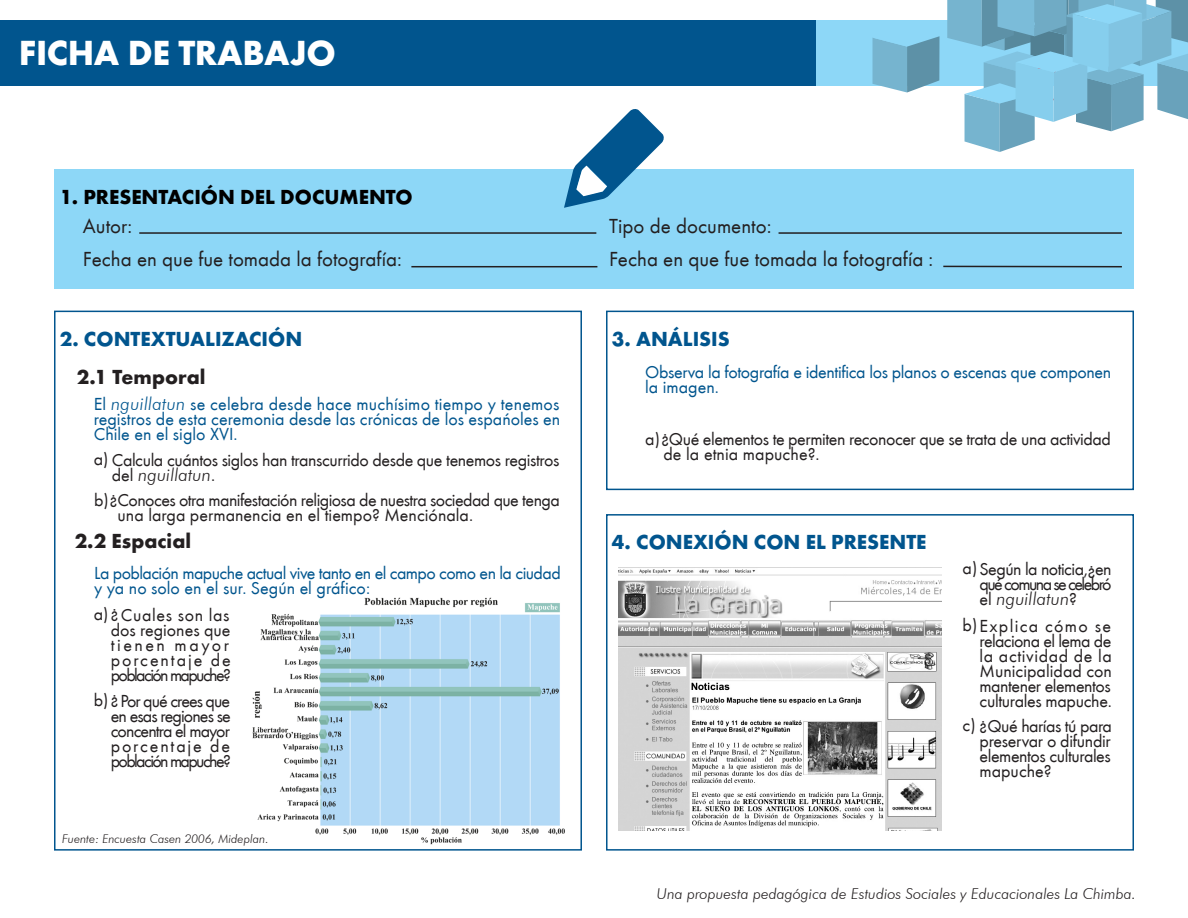
<style>
.page{position:relative;width:1188px;height:918px;background:#fff}
.page>*{position:absolute;margin:0;border:0;box-sizing:border-box;transform-origin:0 0}
.t1{font:700 36px "Futura TEE";letter-spacing:-.01em;color:#fff}
.t2{font:21px "Futura TEE";color:#231f20}
.t3{font:700 21px "Futura TEE";color:#01558e}
.t4{font:700 21px "Futura TEE";color:#000}
.t5{font:700 21px "Futura TEE";color:#231f20}
.t6{font:18px/15px "Futura TEE";letter-spacing:-.025em;color:#231f20}
.t7{font:18px "Futura TEE";color:#01558e}
.t8{font:18px "Futura TEE";letter-spacing:-.02em;color:#01558e}
.t9{font:18px "Futura TEE";letter-spacing:-.03em;color:#01558e}
.t10{font:18px "Futura TEE";color:#231f20}
.t11{font:18px "Futura TEE";letter-spacing:-.09em;color:#231f20}
.t12{font:18px "Futura TEE";letter-spacing:-.05em;color:#231f20}
.t13{font:italic 300 18px "Futura BT";color:#231f20}
.t14{font:18px "Futura TEE";letter-spacing:.035em;color:#231f20}
.t15{font:18px "Futura TEE";letter-spacing:.105em;color:#231f20}
.t16{font:18px "Futura TEE";letter-spacing:.005em;color:#231f20}
.t17{font:18px "Futura TEE";letter-spacing:-.085em;color:#231f20}
.t18{font:18px "Futura TEE";letter-spacing:.07em;color:#231f20}
.t19{font:18px "Futura TEE";letter-spacing:-.055em;color:#231f20}
.t20{font:18px "Futura TEE";letter-spacing:.14em;color:#231f20}
.t21{font:italic 300 15px "Futura BT";color:#231f20}
.t22{font:italic 300 12px "Futura BT";color:#231f20}
.s1{font-family:"Futura BT";font-weight:300;font-style:italic}
.s2{font-family:"Futura TEE";font-weight:400;font-style:normal}
</style>
<div class="page">
<img style="left:252px;top:597px;width:313px;height:248px">
<div style="left:0;top:20px;width:817px;height:66px;background:#01558e"></div>
<div style="left:817px;top:20px;width:371px;height:66px;background:#8dd7f7"></div>
<svg style="left:873px;top:36px;width:67px;height:56px"></svg>
<svg style="left:947px;top:0;width:241px;height:152px"></svg>
<div style="left:54px;top:169px;width:1080px;height:119px;background:#8dd7f7"></div>
<hr style="left:139px;top:232px;width:457px;height:2px;background:#231f20">
<hr style="left:411px;top:266px;width:186px;height:1px;background:#231f20">
<hr style="left:779px;top:232px;width:343px;height:2px;background:#231f20">
<hr style="left:943px;top:266px;width:179px;height:1px;background:#231f20">
<div style="left:606px;top:311px;width:528px;height:179px;border:2px solid #01558e"></div>
<div style="left:606px;top:514px;width:528px;height:337px;border:2px solid #01558e"></div>
<svg style="left:564px;top:109px;width:100px;height:99px"></svg>
<div style="left:54px;top:311px;width:528px;height:540px;border:2px solid #01558e"></div>
<img style="left:618px;top:567px;width:324px;height:263px">
<p class="t1" style="left:19px;top:31px;width:319px">FICHA DE TRABAJO</p>
<p class="t4" style="left:60px;top:184px;width:354px">1. PRESENTACIÓN DEL DOCUMENTO</p>
<p class="t2" style="left:83px;top:213px;width:51px">Autor:</p>
<p class="t2" style="left:83px;top:246px;width:321px">Fecha en que fue tomada la fotografía:</p>
<p class="t3" style="left:60px;top:326px;width:244px">2. CONTEXTUALIZACIÓN</p>
<p class="t5" style="left:77px;top:364px;width:130px">2.1 Temporal</p>
<p class="t7" style="left:94px;top:393px;width:467px">El <span class="s1">nguillatun</span> se celebra desde hace muchísimo tiempo y tenemos</p>
<p class="t7" style="left:94px;top:408px;width:468px">registros de esta ceremonia desde las crónicas de los españoles en</p>
<p class="t7" style="left:94px;top:423px;width:145px">Chile en el siglo XVI.</p>
<p class="t6" style="left:94px;top:452px;width:467px">a) Calcula cuántos siglos han transcurrido desde que tenemos registros</p>
<p class="t13" style="left:112px;top:463px;width:105px"><span class="s2">del</span> nguillatun<span class="s2">.</span></p>
<p class="t6" style="left:118px;top:492px;width:444px">Conoces otra manifestación religiosa de nuestra sociedad que tenga una larga permanencia en el tiempo? Menciónala.</p>
<p class="t6" style="left:94px;top:492px;width:16px">b)</p>
<p class="t5" style="left:75px;top:528px;width:118px">2.2 Espacial</p>
<p class="t6" style="left:118px;top:508px;width:9px;rotate:-180deg">?</p>
<p class="t9" style="left:94px;top:563px;width:468px">La población mapuche actual vive tanto en el campo como en la ciudad</p>
<p class="t7" style="left:94px;top:578px;width:277px">y ya no solo en el sur. Según el gráfico:</p>
<p class="t6" style="left:94px;top:606px;width:16px">a)</p>
<p class="t6" style="left:119px;top:622px;width:9px;rotate:-180deg">?</p>
<p class="t14" style="left:121px;top:604px;width:110px">Cuales son las</p>
<p class="t10" style="left:111px;top:619px;width:121px">dos regiones que</p>
<p class="t20" style="left:111px;top:634px;width:120px">tienen mayor</p>
<p class="t15" style="left:111px;top:649px;width:121px">porcentaje de</p>
<p class="t11" style="left:111px;top:664px;width:122px">población mapuche?</p>
<p class="t6" style="left:94px;top:693px;width:16px">b)</p>
<p class="t6" style="left:119px;top:708px;width:9px;rotate:-180deg">?</p>
<p class="t19" style="left:120px;top:690px;width:111px">Por qué crees que</p>
<p class="t12" style="left:111px;top:705px;width:122px">en esas regiones se</p>
<p class="t12" style="left:111px;top:720px;width:121px">concentra el mayor</p>
<p class="t15" style="left:111px;top:735px;width:121px">porcentaje de</p>
<p class="t11" style="left:111px;top:750px;width:122px">población mapuche?</p>
<p class="t22" style="left:62px;top:831px;width:208px">Fuente: Encuesta Casen 2006, Mideplan.</p>
<p class="t2" style="left:609px;top:214px;width:164px">Tipo de documento:</p>
<p class="t2" style="left:609px;top:247px;width:326px">Fecha en que fue tomada la fotografía :</p>
<p class="t3" style="left:612px;top:326px;width:119px">3. ANÁLISIS</p>
<p class="t8" style="left:645px;top:362px;width:468px">Observa la fotografía e identifica los planos o escenas que componen</p>
<p class="t7" style="left:645px;top:377px;width:75px">la imagen.</p>
<p class="t6" style="left:669px;top:447px;width:9px;rotate:-180deg">?</p>
<p class="t6" style="left:645px;top:431px;width:467px">a) Qué elementos te permiten reconocer que se trata de una actividad</p>
<p class="t16" style="left:663px;top:443px;width:158px">de la etnia mapuche?.</p>
<p class="t3" style="left:612px;top:529px;width:316px">4. CONEXIÓN CON EL PRESENTE</p>
<p class="t6" style="left:963px;top:562px;width:151px">a) Según la noticia, en</p>
<p class="t17" style="left:980px;top:573px;width:134px">qué comuna se celebró</p>
<p class="t13" style="left:980px;top:588px;width:99px"><span class="s2">el</span> nguillatun<span class="s2">?</span></p>
<p class="t6" style="left:1095px;top:579px;width:9px;rotate:-180deg">?</p>
<p class="t18" style="left:963px;top:615px;width:150px">b)Explica cómo se</p>
<p class="t6" style="left:980px;top:633px;width:133px">relaciona el lema de</p>
<p class="t14" style="left:980px;top:645px;width:134px">la actividad de la</p>
<p class="t10" style="left:980px;top:660px;width:134px">Municipalidad con</p>
<p class="t6" style="left:980px;top:678px;width:133px">mantener elementos</p>
<p class="t6" style="left:980px;top:693px;width:134px">culturales mapuche.</p>
<p class="t6" style="left:988px;top:719px;width:126px">Qué harías tú para</p>
<p class="t6" style="left:980px;top:734px;width:133px">preservar o difundir</p>
<p class="t6" style="left:980px;top:749px;width:133px">elementos culturales</p>
<p class="t10" style="left:980px;top:761px;width:74px">mapuche?</p>
<p class="t6" style="left:963px;top:718px;width:15px">c)</p>
<p class="t6" style="left:987px;top:734px;width:9px;rotate:-180deg">?</p>
<p class="t21" style="left:657px;top:884px;width:481px">Una propuesta pedagógica de Estudios Sociales y Educacionales La Chimba.</p>
</div>
